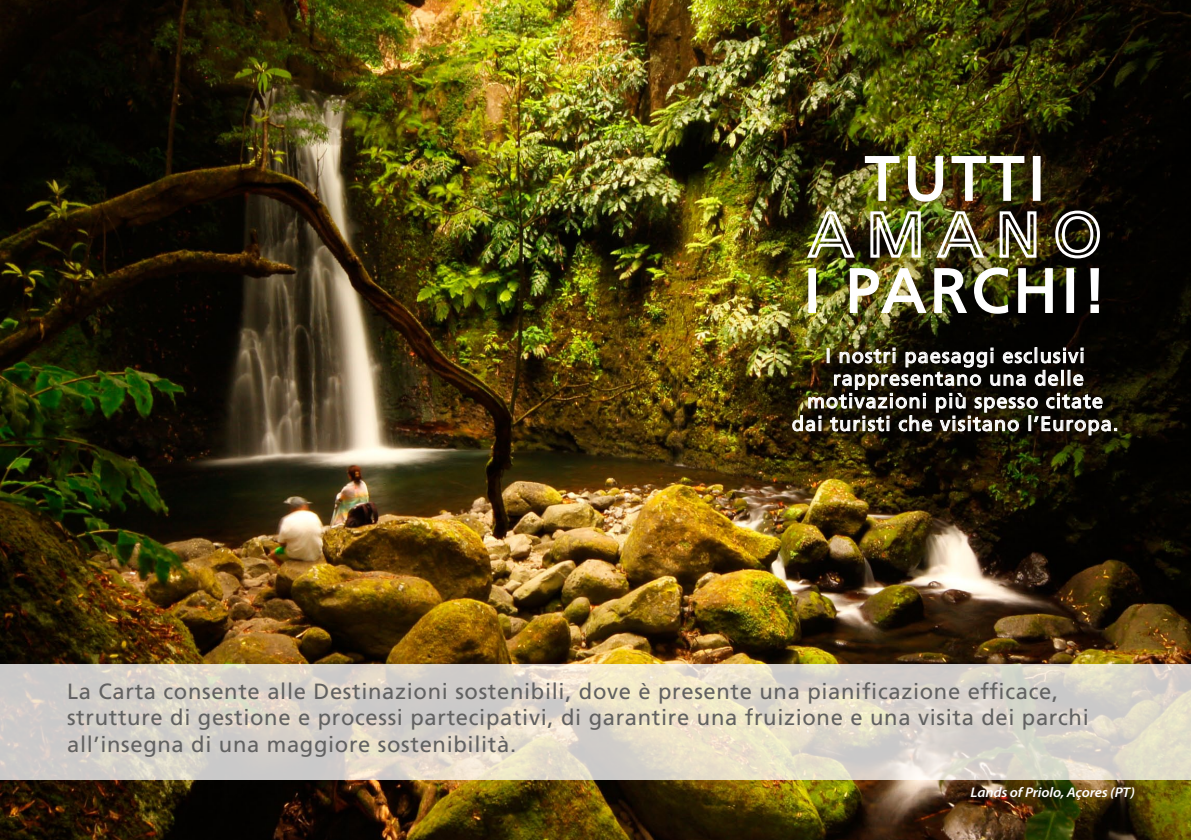
<style>
.page{position:relative;width:1191px;height:840px;background:#fff}
.page>*{position:absolute;margin:0;border:0;box-sizing:border-box;transform-origin:0 0}
.t1{font:62px/112px "Frutiger LT Std";letter-spacing:.06em;color:#fff;text-align:center}
.t2{font:22px/26.4px "Frutiger LT Std";letter-spacing:.03em;color:#616161}
.t3{font:20px/22.6px "Frutiger LT Std";letter-spacing:.05em;color:#fff;text-align:center}
.t4{font:italic 600 14px "Myriad Pro";letter-spacing:-.01em;color:#fff;scale:1.07 1}
</style>
<div class="page">
<img style="left:0;top:0;width:1191px;height:839px">
<svg style="left:864px;top:155px;width:36px;height:46px"></svg>
<img style="left:907px;top:155px;width:37px;height:47px">
<img style="left:950px;top:155px;width:75px;height:46px">
<div style="left:1032px;top:156px;width:8px;height:45px;border:2px solid #fff"></div>
<img style="left:805px;top:210px;width:52px;height:50px">
<img style="left:869px;top:210px;width:53px;height:49px">
<img style="left:934px;top:210px;width:52px;height:50px">
<svg style="left:998px;top:210px;width:40px;height:49px"></svg>
<svg style="left:1053px;top:209px;width:48px;height:51px"></svg>
<div style="left:808px;top:268px;width:8px;height:45px;border:2px solid #fff"></div>
<img style="left:849px;top:267px;width:78px;height:47px">
<img style="left:933px;top:266px;width:76px;height:48px">
<svg style="left:1017px;top:267px;width:36px;height:46px"></svg>
<div style="left:1066px;top:268px;width:8px;height:45px;border:2px solid #fff"></div>
<svg style="left:1089px;top:267px;width:10px;height:46px"></svg>
<svg style="left:791px;top:347px;width:325px;height:88px"></svg>
<svg style="left:0;top:663px;width:1191px;height:116px"></svg>
<h1 class="t1" style="left:803px;top:123px;width:305px">tutti<br>i parchi!</h1>
<p class="t3" style="left:792px;top:344px;width:328px">I nostri paesaggi esclusivi rappresentano una delle motivazioni più spesso citate dai turisti che visitano l’E uropa.</p>
<p class="t2" style="left:67px;top:677px;width:1023px">La Carta consente alle Destinazioni sostenibili, dove è presente una pianificazione efficace, strutture di gestione e processi partecipativi, di garantire una fruizione e una visita dei parchi all’insegna di una maggiore sostenibilità.</p>
<p class="t4" style="left:970px;top:782px;width:155px">Lands of Priolo, Açores (PT)</p>
</div>
